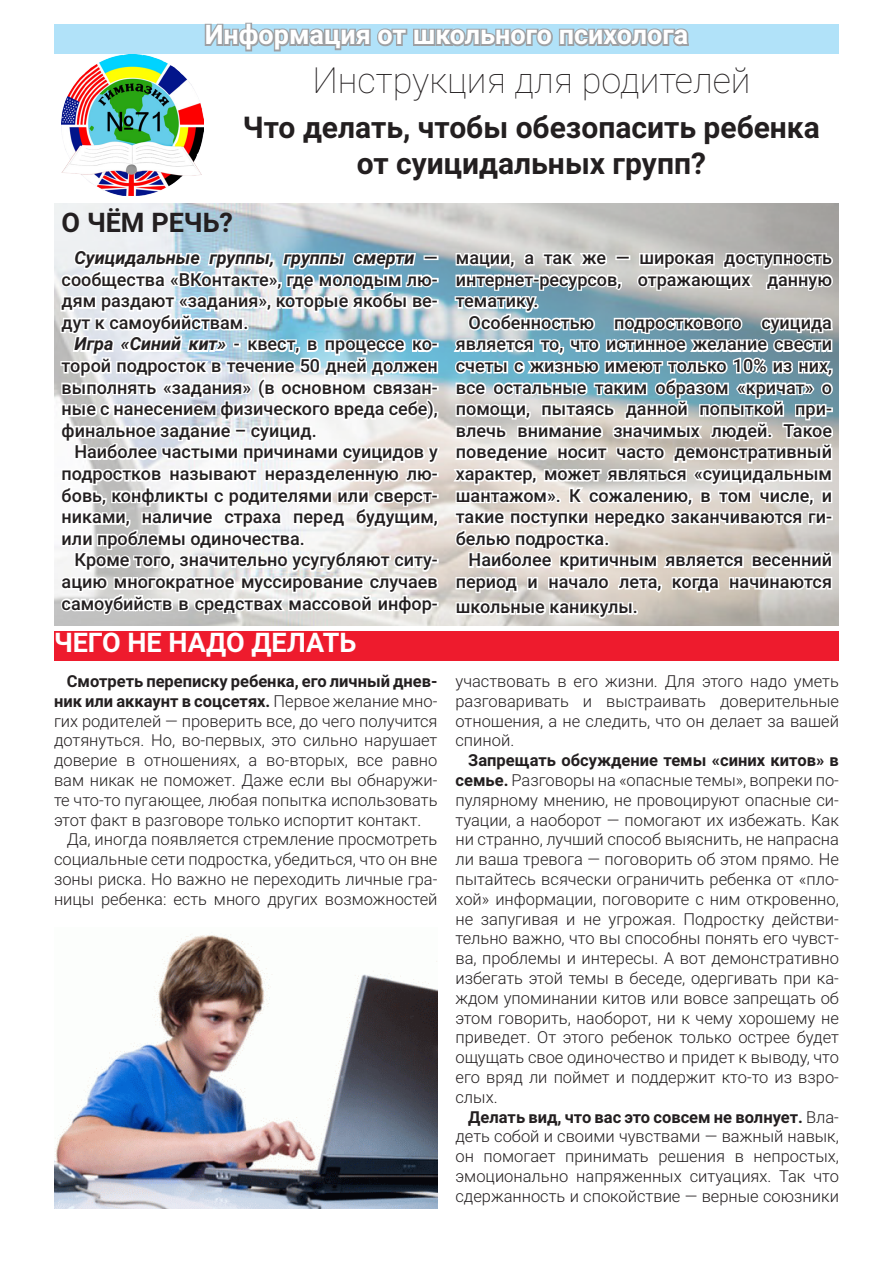
<style>
.page{position:relative;width:893px;height:1263px;background:#fff}
.page>*{position:absolute;margin:0;border:0;box-sizing:border-box;transform-origin:0 0}
.t1{font:100 36px "Roboto";color:#231f20}
.t2{font:700 30px/36px "Roboto";color:#231f20;text-align:center}
.t3{font:700 27px "Roboto";color:#fff}
.t4{font:700 27px "Roboto";color:#231f20}
.t5{font:500 18px/21.6px "Roboto";color:#231f20;text-align:justify}
.t6{font:300 16.5px/19.8px "Roboto";color:#231f20;text-align:justify}
.s1{font-weight:700;font-style:italic}
.s2{font-weight:700}
</style>
<div class="page">
<img style="left:54px;top:203px;width:785px;height:423px">
<img style="left:62px;top:55px;width:141px;height:141px">
<div style="left:54px;top:24px;width:785px;height:30px;background:#b1e2f9"></div>
<svg style="left:203px;top:22px;width:486px;height:114px"></svg>
<div style="left:54px;top:631px;width:785px;height:30px;background:#ee1b2d"></div>
<svg style="left:58px;top:203px;width:384px;height:423px"></svg>
<div style="left:431px;top:602px;width:8px;height:5px;border:3px solid #fff"></div>
<svg style="left:451px;top:243px;width:384px;height:383px"></svg>
<img style="left:54px;top:932px;width:383px;height:277px">
<p class="t3" style="left:205px;top:16px;width:485px">Информация от школьного психолога</p>
<p class="t1" style="left:312px;top:55px;width:440px">Инструкция для родителей</p>
<p class="t2" style="left:243px;top:108px;width:579px">Что делать, чтобы обезопасить ребенка от суицидальных групп?</p>
<p class="t4" style="left:62px;top:203px;width:173px">О ЧЁМ РЕЧЬ?</p>
<p class="t5" style="left:62px;top:246px;width:378px;text-indent:13px"><span class="s1">Суицидальные группы, группы смерти</span> — сообщества «ВКонтакте», где молодым лю&shy;дям раздают «задания», которые якобы ве&shy;дут к самоубийствам.</p>
<p class="t5" style="left:62px;top:333px;width:378px;text-indent:13px"><span class="s1">Игра «Синий кит»</span> - квест, в процессе ко&shy;торой подросток в течение 50 дней должен выполнять «задания» (в основном связан&shy;ные с нанесением физического вреда себе), финальное задание – суицид.</p>
<p class="t5" style="left:62px;top:441px;width:378px;text-indent:13px">Наиболее частыми причинами суицидов у подростков называют неразделенную лю&shy;бовь, конфликты с родителями или сверст&shy;никами, наличие страха перед будущим, или проблемы одиночества.</p>
<p class="t5" style="left:62px;top:549px;width:378px;text-indent:13px">Кроме того, значительно усугубляют ситу&shy;ацию многократное муссирование случаев самоубийств в средствах массовой инфор-</p>
<p class="t3" style="left:54px;top:623px;width:304px">ЧЕГО НЕ НАДО ДЕЛАТЬ</p>
<p class="t6" style="left:54px;top:671px;width:385px;text-indent:13px"><span class="s2">Смотреть переписку ребенка, его личный днев&shy;ник или аккаунт в соцсетях.</span> Первое желание мно&shy;гих родителей — проверить все, до чего получится дотянуться. Но, во-первых, это сильно нарушает доверие в отношениях, а во-вторых, все равно вам никак не поможет. Даже если вы обнаружи&shy;те что-то пугающее, любая попытка использовать этот факт в разговоре только испортит контакт.</p>
<p class="t6" style="left:54px;top:829px;width:385px;text-indent:13px">Да, иногда появляется стремление просмотреть социальные сети подростка, убедиться, что он вне зоны риска. Но важно не переходить личные гра&shy;ницы ребенка: есть много других возможностей</p>
<p class="t5" style="left:456px;top:246px;width:378px">мации, а так же — широкая доступность интернет-ресурсов, отражающих данную тематику.</p>
<p class="t5" style="left:456px;top:311px;width:378px;text-indent:13px">Особенностью подросткового суицида является то, что истинное желание свести счеты с жизнью имеют только 10% из них, все остальные таким образом «кричат» о помощи, пытаясь данной попыткой при&shy;влечь внимание значимых людей. Такое поведение носит часто демонстративный характер, может являться «суицидальным шантажом». К сожалению, в том числе, и такие поступки нередко заканчиваются ги&shy;белью подростка.</p>
<p class="t5" style="left:456px;top:549px;width:378px;text-align:right">Наиболее критичным является весенний период и начало лета, когда начинаются</p>
<p class="t5" style="left:456px;top:595px;width:184px">школьные каникулы.</p>
<p class="t6" style="left:455px;top:671px;width:385px">участвовать в его жизни. Для этого надо уметь разговаривать и выстраивать доверительные отношения, а не следить, что он делает за вашей спиной.</p>
<p class="t6" style="left:455px;top:750px;width:385px;text-indent:13px"><span class="s2">Запрещать обсуждение темы «синих китов» в семье.</span> Разговоры на «опасные темы», вопреки по&shy;пулярному мнению, не провоцируют опасные си&shy;туации, а наоборот — помогают их избежать. Как ни странно, лучший способ выяснить, не напрасна ли ваша тревога — поговорить об этом прямо. Не пытайтесь всячески ограничить ребенка от «пло&shy;хой» информации, поговорите с ним откровенно, не запугивая и не угрожая. Подростку действи&shy;тельно важно, что вы способны понять его чувст&shy;ва, проблемы и интересы. А вот демонстративно избегать этой темы в беседе, одергивать при ка&shy;ждом упоминании китов или вовсе запрещать об этом говорить, наоборот, ни к чему хорошему не приведет. От этого ребенок только острее будет ощущать свое одиночество и придет к выводу, что его вряд ли поймет и поддержит кто-то из взро&shy;слых.</p>
<p class="t6" style="left:455px;top:1106px;width:385px;text-indent:13px"><span class="s2">Делать вид, что вас это совсем не волнует.</span> Вла&shy;деть собой и своими чувствами — важный навык, он помогает принимать решения в непростых, эмоционально напряженных ситуациях. Так что сдержанность и спокойствие — верные союзники</p>
</div>
